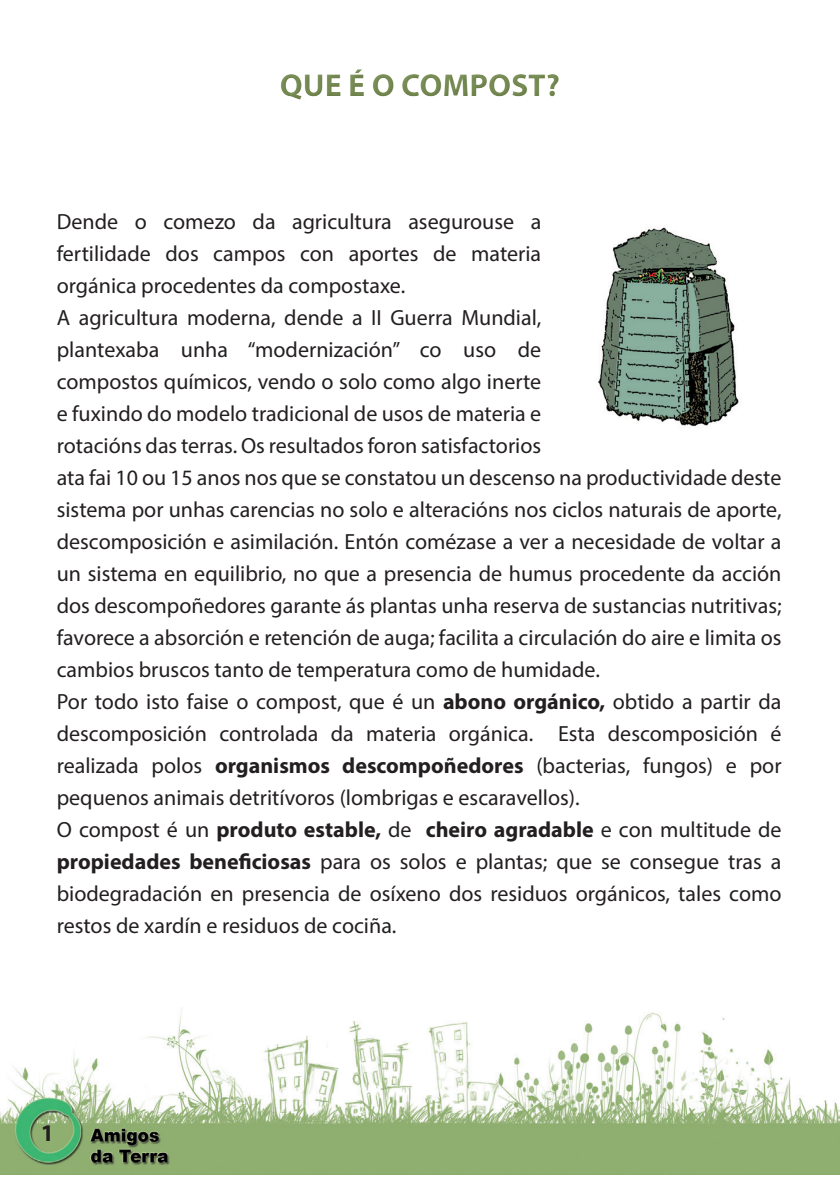
<style>
.page{position:relative;width:840px;height:1191px;background:#fff}
.page>*{position:absolute;margin:0;border:0;box-sizing:border-box;transform-origin:0 0}
.t1{font:700 32px "Myriad Pro";color:#768b52}
.t2{font:700 24px "Myriad Pro";color:#231f20}
.t3{font:22px/32px "Myriad Pro";color:#231f20}
.s1{font-weight:700}
</style>
<div class="page">
<img style="left:0;top:1008px;width:840px;height:166px">
<img style="left:598px;top:227px;width:141px;height:200px">
<h1 class="t1" style="left:280px;top:64px;width:281px">QUE É O COMPOST?</h1>
<p class="t3" style="left:57px;top:205px;width:726px">Dende o comezo da agricultura asegurouse a<br>fertilidade dos campos con aportes de materia<br>orgánica procedentes da compostaxe.<br>A agricultura moderna, dende a II Guerra Mundial,<br>plantexaba unha “modernización” co uso de<br>compostos químicos, vendo o solo como algo inerte<br>e fuxindo do modelo tradicional de usos de materia e<br>rotacións das terras. Os resultados foron satisfactorios<br>ata fai 10 ou 15 anos nos que se constatou un descenso na productividade deste sistema por unhas carencias no solo e alteracións nos ciclos naturais de aporte, descomposición e asimilación. Entón comézase a ver a necesidade de voltar a un sistema en equilibrio, no que a presencia de humus procedente da acción dos descompoñedores garante ás plantas unha reserva de sustancias nutritivas; favorece a absorción e retención de auga; facilita a circulación do aire e limita os cambios bruscos tanto de temperatura como de humidade.<br>Por todo isto faise o compost, que é un <span class="s1">abono orgánico,</span> obtido a partir da descomposición controlada da materia orgánica. Esta descomposición é realizada polos <span class="s1">organismos descompoñedores</span> (bacterias, fungos) e por pequenos animais detritívoros (lombrigas e escaravellos).<br>O compost é un <span class="s1">produto estable,</span> de <span class="s1">cheiro agradable</span> e con multitude de <span class="s1">propiedades beneficiosas</span> para os solos e plantas; que se consegue tras a biodegradación en presencia de osíxeno dos residuos orgánicos, tales como restos de xardín e residuos de cociña.</p>
<p class="t2" style="left:41px;top:1117px;width:15px">1</p>
</div>
